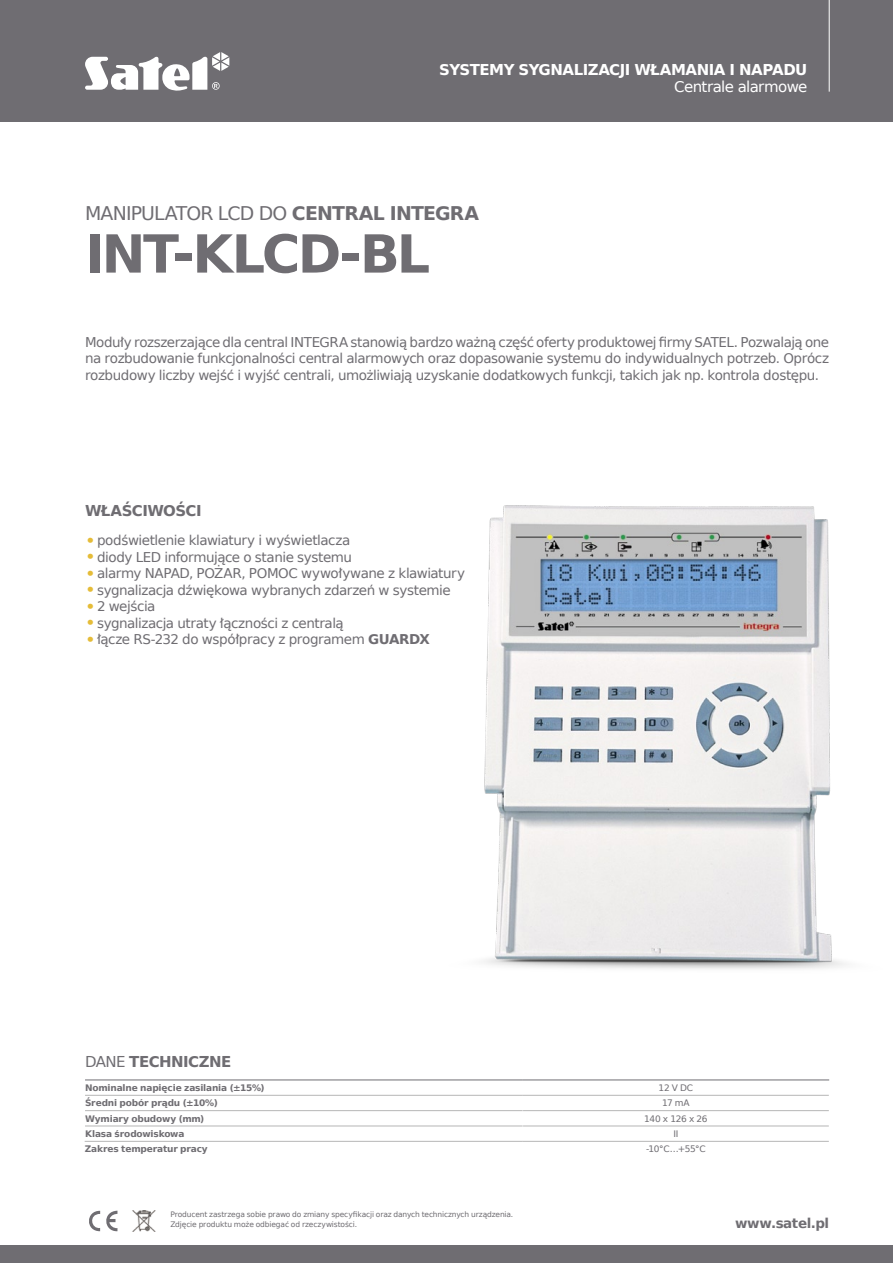
<style>
.page{position:relative;width:893px;height:1263px;background:#fff}
.page>*{position:absolute;margin:0;border:0;box-sizing:border-box;transform-origin:0 0}
.t1{font:700 52.5px "Prima Sans EU";letter-spacing:-.055em;color:#6f6d72}
.t2{font:18.9px "Prima Sans EU";letter-spacing:-.045em;color:#6f6d72}
.t3{font:700 15px "Prima Sans EU";letter-spacing:-.035em;color:#fff}
.t4{font:700 15px "Prima Sans EU";letter-spacing:-.04em;color:#6f6d72}
.t5{font:15px "Prima Sans EU";letter-spacing:-.04em;color:#fff}
.t6{font:13.5px/16.5px "Prima Sans EU";letter-spacing:-.035em;color:#6f6d72;text-align:justify}
.t7{font:700 13.5px "Prima Sans EU";letter-spacing:-.03em;color:#6f6d72}
.t8{font:700 9px "Prima Sans EU";letter-spacing:-.02em;color:#6f6d72}
.t9{font:9px "Prima Sans EU";letter-spacing:-.04em;color:#6f6d72}
.t10{font:7.5px/10.5px "Prima Sans EU";letter-spacing:-.015em;color:#6f6d72}
.s1{font-weight:700}
.s2{font-size:18px;color:#e5bc38}
.s3{font-weight:400}
</style>
<div class="page">
<div style="left:0;top:0;width:893px;height:121px;background:#6f6d72"></div>
<svg style="left:85px;top:52px;width:144px;height:39px"></svg>
<hr style="left:829px;top:0;width:1px;height:92px;background:#fff">
<img style="left:132px;top:1210px;width:24px;height:22px">
<svg style="left:89px;top:1210px;width:28px;height:22px"></svg>
<div style="left:0;top:1245px;width:893px;height:18px;background:#6f6d72"></div>
<hr style="left:85px;top:1095px;width:438px;height:1px;background:#b6b6b6">
<hr style="left:85px;top:1110px;width:438px;height:1px;background:#b6b6b6">
<hr style="left:85px;top:1126px;width:438px;height:1px;background:#b6b6b6">
<hr style="left:85px;top:1141px;width:438px;height:1px;background:#b6b6b6">
<hr style="left:523px;top:1095px;width:306px;height:1px;background:#b6b6b6">
<hr style="left:523px;top:1110px;width:306px;height:1px;background:#b6b6b6">
<hr style="left:523px;top:1126px;width:306px;height:1px;background:#b6b6b6">
<hr style="left:523px;top:1141px;width:306px;height:1px;background:#b6b6b6">
<hr style="left:85px;top:1079px;width:438px;height:1px;background:#6f6d72">
<hr style="left:523px;top:1079px;width:306px;height:1px;background:#6f6d72">
<img style="left:483px;top:505px;width:364px;height:464px">
<p class="t3" style="left:439px;top:59px;width:370px">SYSTEMY SYGNALIZACJI WŁAMANIA I NAPADU</p>
<p class="t5" style="left:674px;top:76px;width:135px">Centrale alarmowe</p>
<h2 class="t2" style="left:85px;top:200px;width:395px">MANIPULATOR LCD DO <span class="s1">CENTRAL INTEGRA</span></h2>
<h1 class="t1" style="left:85px;top:217px;width:347px">INT-KLCD-BL</h1>
<p class="t6" style="left:85px;top:333px;width:746px">Moduły rozszerzające dla central INTEGRA stanowią bardzo ważną część oferty produktowej firmy SATEL. Pozwalają one na rozbudowanie funkcjonalności central alarmowych oraz dopasowanie systemu do indywidualnych potrzeb. Oprócz rozbudowy liczby wejść i wyjść centrali, umożliwiają uzyskanie dodatkowych funkcji, takich jak np. kontrola dostępu.</p>
<p class="t4" style="left:85px;top:500px;width:118px">WŁAŚCIWOŚCI</p>
<p class="t6" style="left:85px;top:532px;width:267px"><span class="s2">•</span>podświetlenie klawiatury i wyświetlacza</p>
<p class="t6" style="left:85px;top:548px;width:269px"><span class="s2">•</span>diody LED informujące o stanie systemu</p>
<p class="t6" style="left:85px;top:565px;width:381px"><span class="s2">•</span>alarmy NAPAD, POŻAR, POMOC wywoływane z klawiatury</p>
<p class="t6" style="left:85px;top:581px;width:367px"><span class="s2">•</span>sygnalizacja dźwiękowa wybranych zdarzeń w systemie</p>
<p class="t6" style="left:85px;top:598px;width:72px"><span class="s2">•</span>2 wejścia</p>
<p class="t6" style="left:85px;top:614px;width:260px"><span class="s2">•</span>sygnalizacja utraty łączności z centralą</p>
<p class="t6" style="left:85px;top:631px;width:346px"><span class="s2">•</span>łącze RS-232 do współpracy z programem <span class="s1">GUARDX</span></p>
<p class="t4" style="left:85px;top:1051px;width:148px"><span class="s3">DANE</span> TECHNICZNE</p>
<p class="t8" style="left:85px;top:1081px;width:181px">Nominalne napięcie zasilania (±15%)</p>
<p class="t9" style="left:659px;top:1081px;width:36px">12 V DC</p>
<p class="t8" style="left:85px;top:1097px;width:134px">Średni pobór prądu (±10%)</p>
<p class="t9" style="left:662px;top:1097px;width:29px">17 mA</p>
<p class="t8" style="left:85px;top:1112px;width:121px">Wymiary obudowy (mm)</p>
<p class="t9" style="left:644px;top:1112px;width:65px">140 x 126 x 26</p>
<p class="t8" style="left:85px;top:1127px;width:101px">Klasa środowiskowa</p>
<p class="t9" style="left:673px;top:1127px;width:7px">II</p>
<p class="t8" style="left:85px;top:1143px;width:124px">Zakres temperatur pracy</p>
<p class="t9" style="left:646px;top:1143px;width:61px">-10°C…+55°C</p>
<p class="t10" style="left:170px;top:1209px;width:344px">Producent zastrzega sobie prawo do zmiany specyfikacji oraz danych technicznych urządzenia.<br>Zdjęcie produktu może odbiegać od rzeczywistości.</p>
<p class="t7" style="left:735px;top:1213px;width:96px">www.satel.pl</p>
</div>
